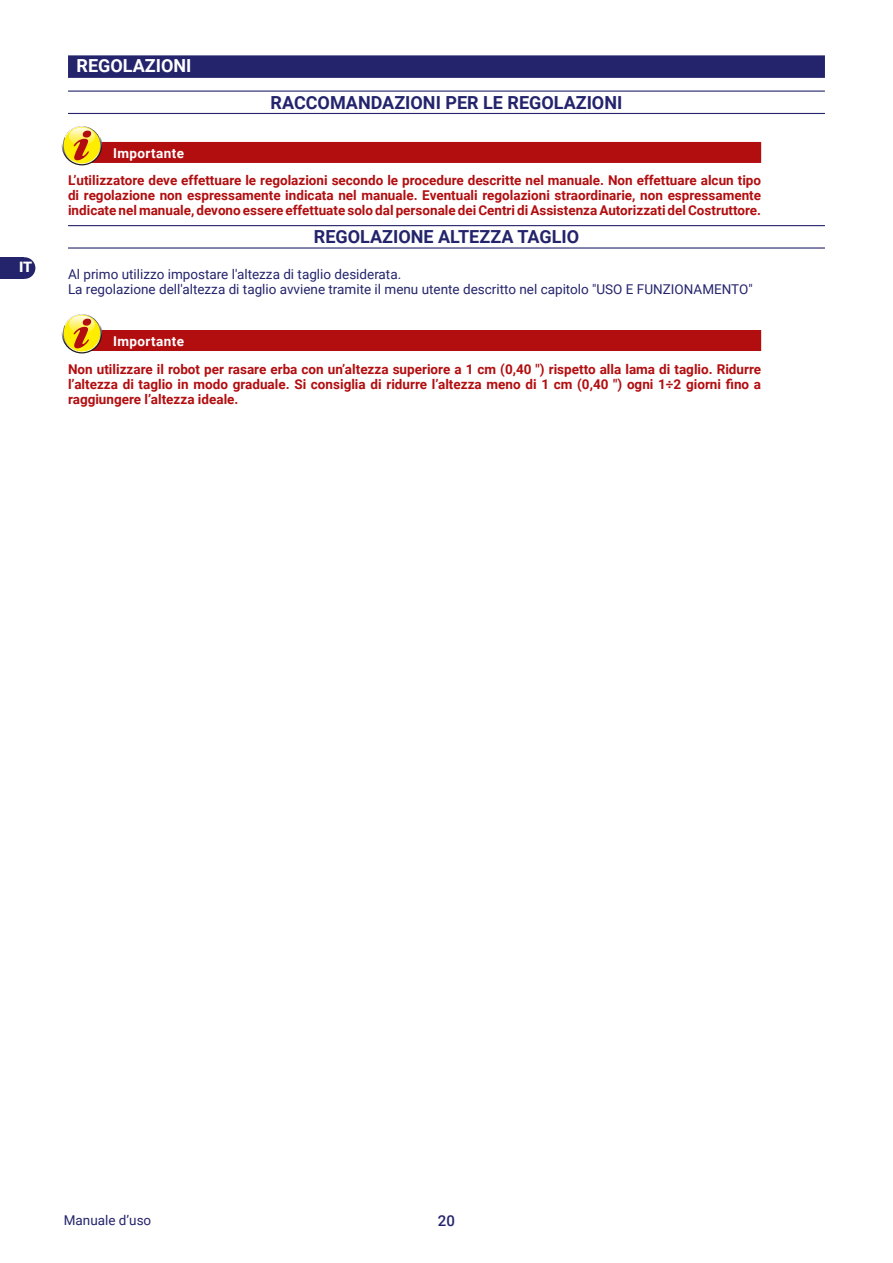
<style>
.page{position:relative;width:893px;height:1263px;background:#fff}
.page>*{position:absolute;margin:0;border:0;box-sizing:border-box;transform-origin:0 0}
.t1{font:700 18px "Roboto";color:#24246c}
.t2{font:700 18px "Roboto";color:#fff}
.t3{font:500 15px "Roboto";color:#24246c}
.t4{font:900 14.4px "Roboto";color:#fff}
.t5{font:700 13.5px/15px "Roboto";color:#b20e10;text-align:justify}
.t6{font:13.5px/15px "Roboto";color:#24246c}
.t7{font:700 13.5px "Roboto";letter-spacing:.03em;color:#fff}
</style>
<div class="page">
<div style="left:0;top:257px;width:24px;height:22px;background:#24246c"></div>
<div style="left:14px;top:257px;width:21px;height:22px;background:#24246c;border-radius:50%"></div>
<div style="left:68px;top:55px;width:757px;height:23px;background:#24246c"></div>
<hr style="left:68px;top:91px;width:757px;height:1px;background:#24246c">
<hr style="left:68px;top:113px;width:757px;height:1px;background:#24246c">
<div style="left:72px;top:142px;width:689px;height:21px;background:#b20e10"></div>
<svg style="left:62px;top:125px;width:40px;height:40px"></svg>
<svg style="left:63px;top:126px;width:38px;height:38px"></svg>
<svg style="left:64px;top:127px;width:36px;height:36px"></svg>
<svg style="left:65px;top:126px;width:34px;height:34px"></svg>
<hr style="left:68px;top:225px;width:757px;height:1px;background:#24246c">
<hr style="left:68px;top:247px;width:757px;height:2px;background:#24246c">
<div style="left:72px;top:330px;width:689px;height:21px;background:#b20e10"></div>
<svg style="left:62px;top:313px;width:40px;height:40px"></svg>
<svg style="left:63px;top:314px;width:38px;height:38px"></svg>
<svg style="left:64px;top:315px;width:36px;height:36px"></svg>
<svg style="left:65px;top:314px;width:34px;height:34px"></svg>
<p class="t4" style="left:19px;top:257px;width:15px">IT</p>
<h1 class="t2" style="left:77px;top:53px;width:116px">REGOLAZIONI</h1>
<h1 class="t1" style="left:271px;top:90px;width:353px">RACCOMANDAZIONI PER LE REGOLAZIONI</h1>
<p class="t7" style="left:113px;top:143px;width:72px">Importante</p>
<p class="t5" style="left:68px;top:173px;width:695px">L’utilizzatore deve effettuare le regolazioni secondo le procedure descritte nel manuale. Non effettuare alcun tipo di regolazione non espressamente indicata nel manuale. Eventuali regolazioni straordinarie, non espressamente indicate nel manuale, devono essere effettuate solo dal personale dei Centri di Assistenza Autorizzati del Costruttore.</p>
<h1 class="t1" style="left:314px;top:224px;width:267px">REGOLAZIONE ALTEZZA TAGLIO</h1>
<p class="t6" style="left:68px;top:267px;width:686px">Al primo utilizzo impostare l'altezza di taglio desiderata.<br>La regolazione dell'altezza di taglio avviene tramite il menu utente descritto nel capitolo "USO E FUNZIONAMENTO"</p>
<p class="t7" style="left:113px;top:331px;width:72px">Importante</p>
<p class="t5" style="left:68px;top:361px;width:695px">Non utilizzare il robot per rasare erba con un’altezza superiore a 1 cm (0,40 ") rispetto alla lama di taglio. Ridurre l’altezza di taglio in modo graduale. Si consiglia di ridurre l’altezza meno di 1 cm (0,40 ") ogni 1÷2 giorni fino a raggiungere l’altezza ideale.</p>
<p class="t6" style="left:64px;top:1212px;width:89px">Manuale d’uso</p>
<p class="t3" style="left:438px;top:1210px;width:19px">20</p>
</div>
